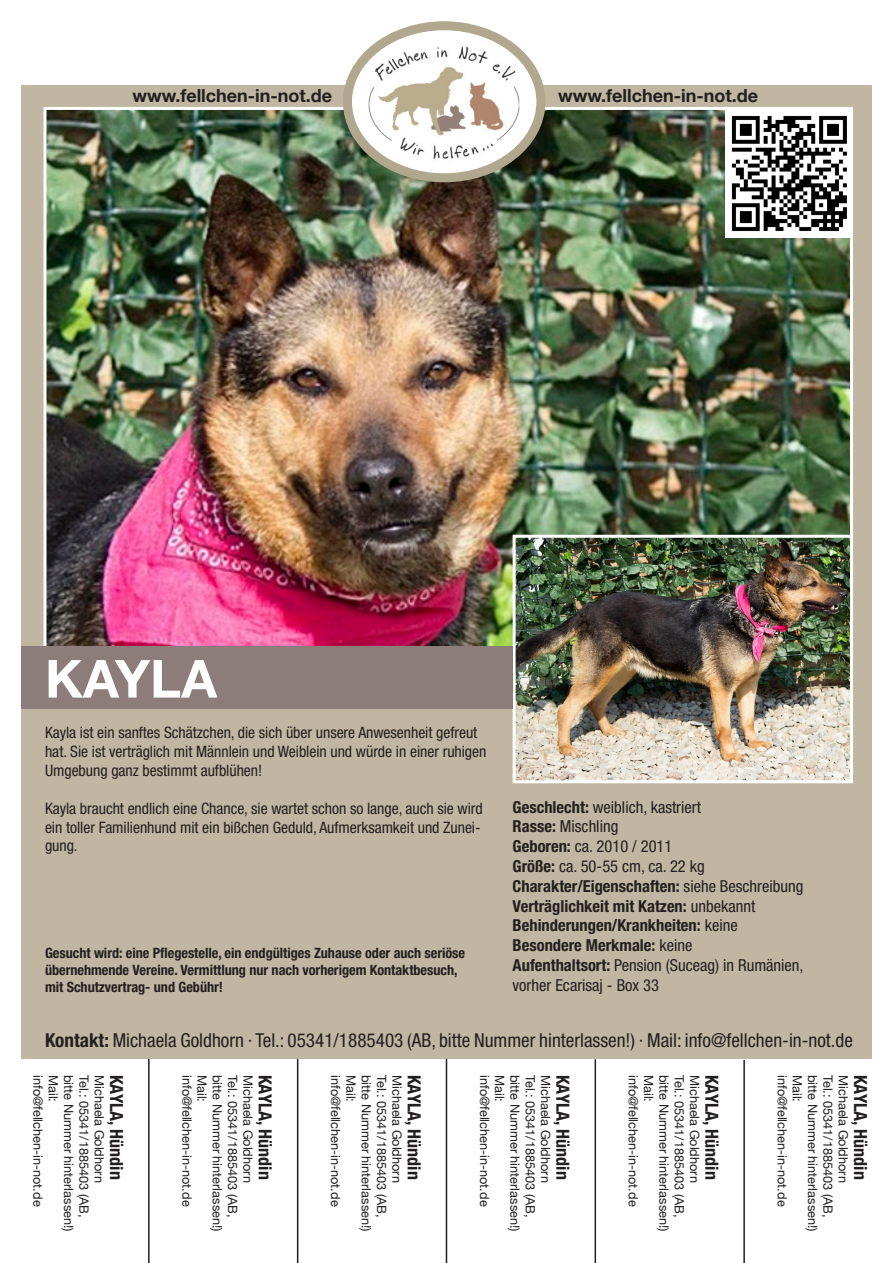
<style>
.page{position:relative;width:893px;height:1263px;background:#fff}
.page>*{position:absolute;margin:0;border:0;box-sizing:border-box;transform-origin:0 0}
.t1{font:700 52.5px "Helvetica Neue";color:#fff}
.t2{font:condensed 19.2px "Helvetica Neue";color:#231f20}
.t3{font:700 condensed 18px "Helvetica Neue";color:#231f20}
.t4{font:700 18px "Helvetica Neue";color:#231f20}
.t5{font:700 condensed 16.5px/19.8px "Helvetica Neue";color:#231f20}
.t6{font:condensed 15.75px/18.9px "Helvetica Neue";letter-spacing:-.005em;color:#231f20}
.t7{font:700 condensed 14.25px/17.1px "Helvetica Neue";letter-spacing:-.005em;color:#231f20}
.t8{font:12.75px "Helvetica Neue";color:#231f20}
.s1{font-weight:400}
.s2{font-weight:700}
</style>
<div class="page">
<div style="left:21px;top:85px;width:851px;height:973px;background:#c0b6a1"></div>
<img style="left:48px;top:111px;width:801px;height:535px">
<hr style="left:148px;top:1059px;width:2px;height:204px;background:#231f20">
<hr style="left:297px;top:1059px;width:1px;height:204px;background:#231f20">
<hr style="left:446px;top:1059px;width:1px;height:204px;background:#231f20">
<hr style="left:595px;top:1059px;width:1px;height:204px;background:#231f20">
<hr style="left:743px;top:1060px;width:2px;height:203px;background:#231f20">
<img style="left:517px;top:539px;width:332px;height:240px">
<div style="left:513px;top:535px;width:340px;height:248px;border:3px solid #fff"></div>
<div style="left:21px;top:646px;width:492px;height:63px;background:#8d7d7a"></div>
<div style="left:725px;top:107px;width:128px;height:131px;background:#fff"></div>
<img style="left:731px;top:115px;width:116px;height:117px">
<svg style="left:347px;top:26px;width:194px;height:152px;fill:#fff"></svg>
<img style="left:362px;top:42px;width:164px;height:124px">
<div style="left:343px;top:21px;width:202px;height:161px;border:9px solid #b1a78f;border-radius:50%"></div>
<h3 class="t4" style="left:132px;top:81px;width:201px">www.fellchen-in-not.de</h3>
<h3 class="t4" style="left:558px;top:81px;width:201px">www.fellchen-in-not.de</h3>
<h1 class="t1" style="left:45px;top:638px;width:174px">KAYLA</h1>
<p class="t6" style="left:45px;top:723px;width:443px">Kayla ist ein sanftes Schätzchen, die sich über unsere Anwesenheit gefreut hat. Sie ist verträglich mit Männlein und Weiblein und würde in einer ruhigen<br>Umgebung ganz bestimmt aufblühen!</p>
<p class="t6" style="left:45px;top:798px;width:439px">Kayla braucht endlich eine Chance, sie wartet schon so lange, auch sie wird ein toller Familienhund mit ein bißchen Geduld, Aufmerksamkeit und Zunei&shy;gung.</p>
<p class="t5" style="left:513px;top:796px;width:292px">Geschlecht: <span class="s1">weiblich, kastriert<br></span>Rasse: <span class="s1">Mischling<br></span>Geboren: <span class="s1">ca. 2010 / 2011<br></span>Größe: <span class="s1">ca. 50-55 cm, ca. 22 kg<br></span>Charakter/Eigenschaften: <span class="s1">siehe Beschreibung<br></span>Verträglichkeit mit Katzen: <span class="s1">unbekannt<br></span>Behinderungen/Krankheiten: <span class="s1">keine<br></span>Besondere Merkmale: <span class="s1">keine<br></span>Aufenthaltsort: <span class="s1">Pension (Suceag) in Rumänien, vorher Ecarisaj - Box 33</span></p>
<h2 class="t2" style="left:45px;top:1029px;width:809px"><span class="s2">Kontakt:</span> Michaela Goldhorn · Tel.: 05341/1885403 (AB, bitte Nummer hinterlassen!) · Mail: info@fellchen-in-not.de</h2>
<p class="t7" style="left:45px;top:944px;width:422px">Gesucht wird: eine Pflegestelle, ein endgültiges Zuhause oder auch seriöse übernehmende Vereine. Vermittlung nur nach vorherigem Kontaktbesuch, mit Schutzvertrag- und Gebühr!</p>
<p class="t8" style="left:47px;top:1075px;width:133px;rotate:90deg">info@fellchen-in-not.de</p>
<p class="t8" style="left:63px;top:1075px;width:29px;rotate:90deg">Mail:</p>
<p class="t8" style="left:78px;top:1075px;width:158px;rotate:90deg">bitte Nummer hinterlassen!)</p>
<p class="t8" style="left:93px;top:1075px;width:144px;rotate:90deg">Tel.: 05341/1885403 (AB,</p>
<p class="t8" style="left:108px;top:1075px;width:110px;rotate:90deg">Michaela Goldhorn</p>
<h3 class="t3" style="left:131px;top:1075px;width:106px;rotate:90deg">KAYLA, Hündin</h3>
<p class="t8" style="left:196px;top:1075px;width:133px;rotate:90deg">info@fellchen-in-not.de</p>
<p class="t8" style="left:211px;top:1075px;width:29px;rotate:90deg">Mail:</p>
<p class="t8" style="left:227px;top:1075px;width:158px;rotate:90deg">bitte Nummer hinterlassen!)</p>
<p class="t8" style="left:242px;top:1075px;width:144px;rotate:90deg">Tel.: 05341/1885403 (AB,</p>
<p class="t8" style="left:257px;top:1075px;width:110px;rotate:90deg">Michaela Goldhorn</p>
<h3 class="t3" style="left:280px;top:1075px;width:106px;rotate:90deg">KAYLA, Hündin</h3>
<p class="t8" style="left:345px;top:1075px;width:133px;rotate:90deg">info@fellchen-in-not.de</p>
<p class="t8" style="left:360px;top:1075px;width:29px;rotate:90deg">Mail:</p>
<p class="t8" style="left:375px;top:1075px;width:158px;rotate:90deg">bitte Nummer hinterlassen!)</p>
<p class="t8" style="left:391px;top:1075px;width:144px;rotate:90deg">Tel.: 05341/1885403 (AB,</p>
<p class="t8" style="left:406px;top:1075px;width:110px;rotate:90deg">Michaela Goldhorn</p>
<h3 class="t3" style="left:429px;top:1075px;width:106px;rotate:90deg">KAYLA, Hündin</h3>
<p class="t8" style="left:494px;top:1075px;width:133px;rotate:90deg">info@fellchen-in-not.de</p>
<p class="t8" style="left:509px;top:1075px;width:29px;rotate:90deg">Mail:</p>
<p class="t8" style="left:524px;top:1075px;width:158px;rotate:90deg">bitte Nummer hinterlassen!)</p>
<p class="t8" style="left:540px;top:1075px;width:144px;rotate:90deg">Tel.: 05341/1885403 (AB,</p>
<p class="t8" style="left:555px;top:1075px;width:110px;rotate:90deg">Michaela Goldhorn</p>
<h3 class="t3" style="left:578px;top:1075px;width:106px;rotate:90deg">KAYLA, Hündin</h3>
<p class="t8" style="left:643px;top:1075px;width:133px;rotate:90deg">info@fellchen-in-not.de</p>
<p class="t8" style="left:658px;top:1075px;width:29px;rotate:90deg">Mail:</p>
<p class="t8" style="left:673px;top:1075px;width:158px;rotate:90deg">bitte Nummer hinterlassen!)</p>
<p class="t8" style="left:688px;top:1075px;width:144px;rotate:90deg">Tel.: 05341/1885403 (AB,</p>
<p class="t8" style="left:704px;top:1075px;width:110px;rotate:90deg">Michaela Goldhorn</p>
<h3 class="t3" style="left:727px;top:1075px;width:106px;rotate:90deg">KAYLA, Hündin</h3>
<p class="t8" style="left:791px;top:1075px;width:133px;rotate:90deg">info@fellchen-in-not.de</p>
<p class="t8" style="left:807px;top:1075px;width:29px;rotate:90deg">Mail:</p>
<p class="t8" style="left:822px;top:1075px;width:158px;rotate:90deg">bitte Nummer hinterlassen!)</p>
<p class="t8" style="left:837px;top:1075px;width:144px;rotate:90deg">Tel.: 05341/1885403 (AB,</p>
<p class="t8" style="left:853px;top:1075px;width:110px;rotate:90deg">Michaela Goldhorn</p>
<h3 class="t3" style="left:875px;top:1075px;width:106px;rotate:90deg">KAYLA, Hündin</h3>
</div>
